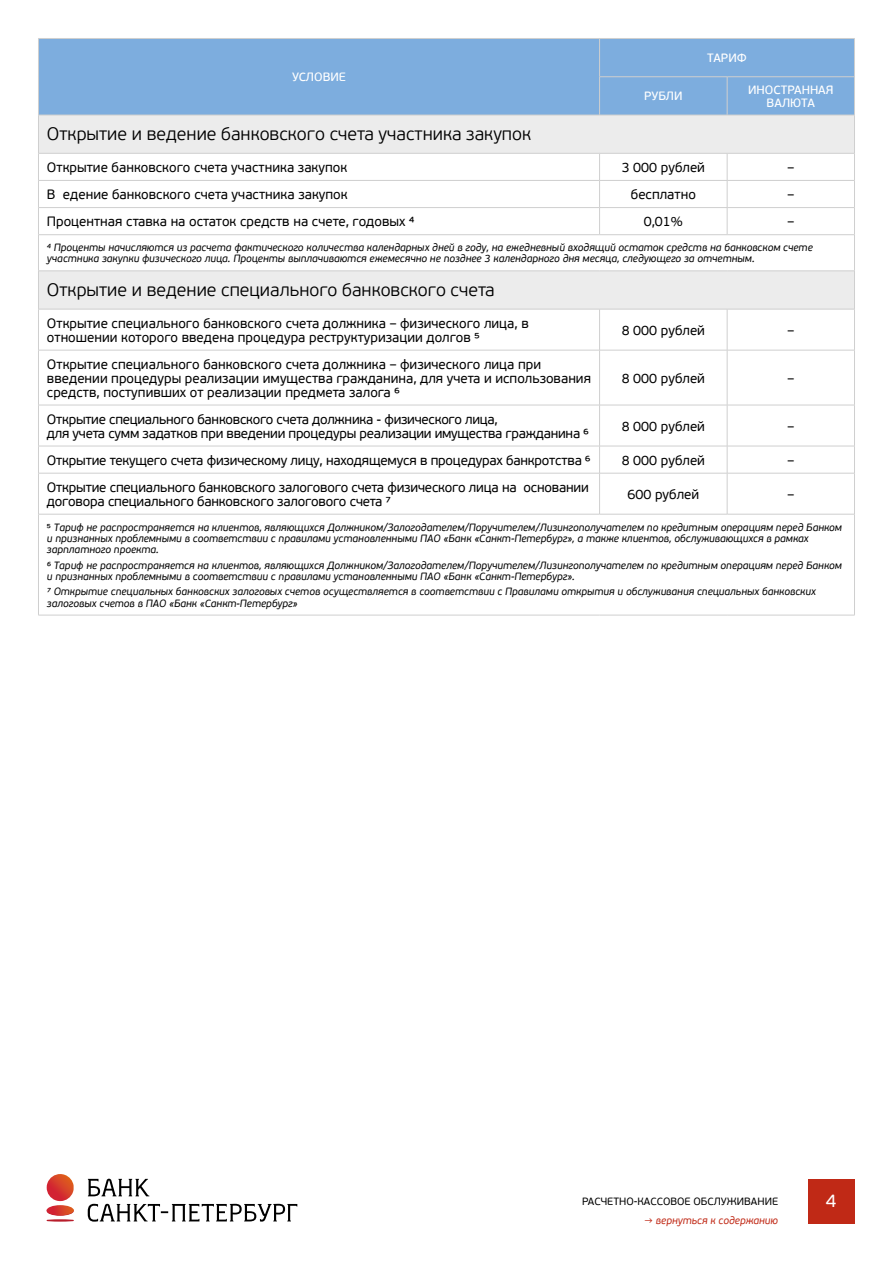
<style>
.page{position:relative;width:893px;height:1263px;background:#fff}
.page>*{position:absolute;margin:0;border:0;box-sizing:border-box;transform-origin:0 0}
.t1{font:300 18px "PF Beau Sans Pro";color:#000}
.t2{font:18px "PF Beau Sans Pro";color:#fff}
.t3{font:13.5px/14px "PF Beau Sans Pro";color:#000}
.t4{font:13.5px/14px "PF Beau Sans Pro";letter-spacing:-.02em;color:#000}
.t5{font:12px/13.5px "PF Beau Sans Pro Bbook";color:#fff;text-align:center}
.t6{font:italic 10.5px/11.2px "PF Beau Sans Pro";color:#000}
.t7{font:10.5px "PF Beau Sans Pro";color:#000}
.t8{font:italic 10.5px "PF Beau Sans Pro";color:#c02916}
.s1{font-style:normal}
</style>
<div class="page">
<div style="left:808px;top:1179px;width:46px;height:45px;background:#c02916"></div>
<svg style="left:47px;top:1174px;width:27px;height:47px"></svg>
<svg style="left:88px;top:1179px;width:209px;height:42px"></svg>
<div style="left:39px;top:39px;width:815px;height:76px;background:#7dadde"></div>
<svg style="left:39px;top:116px;width:815px;height:193px"></svg>
<hr style="left:854px;top:39px;width:1px;height:38px;background:#cfcfcf">
<hr style="left:854px;top:115px;width:1px;height:38px;background:#cfcfcf">
<hr style="left:38px;top:207px;width:562px;height:1px;background:#cfcfcf">
<hr style="left:854px;top:271px;width:1px;height:38px;background:#cfcfcf">
<hr style="left:854px;top:514px;width:1px;height:101px;background:#cfcfcf">
<hr style="left:600px;top:207px;width:127px;height:1px;background:#cfcfcf">
<hr style="left:727px;top:207px;width:128px;height:1px;background:#cfcfcf">
<hr style="left:599px;top:39px;width:1px;height:38px;background:#cfcfcf">
<hr style="left:599px;top:76px;width:128px;height:1px;background:#cfcfcf">
<hr style="left:599px;top:77px;width:1px;height:38px;background:#cfcfcf">
<hr style="left:727px;top:76px;width:128px;height:1px;background:#cfcfcf">
<hr style="left:38px;top:234px;width:562px;height:1px;background:#cfcfcf">
<hr style="left:38px;top:235px;width:1px;height:36px;background:#cfcfcf">
<hr style="left:600px;top:234px;width:127px;height:1px;background:#cfcfcf">
<hr style="left:727px;top:234px;width:128px;height:1px;background:#cfcfcf">
<hr style="left:854px;top:235px;width:1px;height:36px;background:#cfcfcf">
<hr style="left:38px;top:271px;width:562px;height:1px;background:#cfcfcf">
<hr style="left:600px;top:271px;width:127px;height:1px;background:#cfcfcf">
<hr style="left:727px;top:271px;width:128px;height:1px;background:#cfcfcf">
<hr style="left:38px;top:38px;width:562px;height:1px;background:#cfcfcf">
<hr style="left:38px;top:39px;width:1px;height:38px;background:#cfcfcf">
<hr style="left:600px;top:38px;width:127px;height:1px;background:#cfcfcf">
<hr style="left:727px;top:38px;width:128px;height:1px;background:#cfcfcf">
<hr style="left:38px;top:77px;width:1px;height:38px;background:#cfcfcf">
<hr style="left:854px;top:77px;width:1px;height:38px;background:#cfcfcf">
<hr style="left:38px;top:115px;width:562px;height:1px;background:#cfcfcf">
<hr style="left:600px;top:115px;width:127px;height:1px;background:#cfcfcf">
<hr style="left:727px;top:115px;width:128px;height:1px;background:#cfcfcf">
<hr style="left:38px;top:271px;width:1px;height:38px;background:#cfcfcf">
<hr style="left:38px;top:309px;width:562px;height:1px;background:#cfcfcf">
<hr style="left:600px;top:309px;width:127px;height:1px;background:#cfcfcf">
<hr style="left:600px;top:350px;width:127px;height:1px;background:#cfcfcf">
<hr style="left:600px;top:405px;width:127px;height:1px;background:#cfcfcf">
<hr style="left:600px;top:446px;width:127px;height:1px;background:#cfcfcf">
<hr style="left:727px;top:309px;width:128px;height:1px;background:#cfcfcf">
<hr style="left:727px;top:350px;width:128px;height:1px;background:#cfcfcf">
<hr style="left:727px;top:405px;width:128px;height:1px;background:#cfcfcf">
<hr style="left:727px;top:446px;width:128px;height:1px;background:#cfcfcf">
<hr style="left:38px;top:309px;width:1px;height:41px;background:#cfcfcf">
<hr style="left:38px;top:350px;width:1px;height:55px;background:#cfcfcf">
<hr style="left:38px;top:405px;width:1px;height:41px;background:#cfcfcf">
<svg style="left:38px;top:447px;width:1px;height:26px"></svg>
<hr style="left:38px;top:473px;width:1px;height:41px;background:#cfcfcf">
<hr style="left:599px;top:309px;width:1px;height:41px;background:#cfcfcf">
<hr style="left:599px;top:350px;width:1px;height:55px;background:#cfcfcf">
<hr style="left:599px;top:405px;width:1px;height:41px;background:#cfcfcf">
<svg style="left:599px;top:447px;width:1px;height:26px"></svg>
<hr style="left:599px;top:473px;width:1px;height:41px;background:#cfcfcf">
<hr style="left:727px;top:309px;width:1px;height:41px;background:#cfcfcf">
<hr style="left:727px;top:350px;width:1px;height:55px;background:#cfcfcf">
<hr style="left:727px;top:405px;width:1px;height:41px;background:#cfcfcf">
<svg style="left:727px;top:446px;width:1px;height:27px"></svg>
<hr style="left:727px;top:473px;width:1px;height:41px;background:#cfcfcf">
<hr style="left:854px;top:309px;width:1px;height:41px;background:#cfcfcf">
<hr style="left:854px;top:350px;width:1px;height:55px;background:#cfcfcf">
<hr style="left:854px;top:405px;width:1px;height:41px;background:#cfcfcf">
<svg style="left:854px;top:447px;width:1px;height:26px"></svg>
<hr style="left:854px;top:473px;width:1px;height:41px;background:#cfcfcf">
<hr style="left:38px;top:514px;width:1px;height:101px;background:#cfcfcf">
<hr style="left:38px;top:350px;width:562px;height:1px;background:#cfcfcf">
<hr style="left:38px;top:405px;width:562px;height:1px;background:#cfcfcf">
<hr style="left:38px;top:446px;width:562px;height:1px;background:#cfcfcf">
<hr style="left:38px;top:473px;width:562px;height:1px;background:#cfcfcf">
<hr style="left:600px;top:473px;width:127px;height:1px;background:#cfcfcf">
<hr style="left:727px;top:473px;width:128px;height:1px;background:#cfcfcf">
<hr style="left:38px;top:514px;width:562px;height:1px;background:#cfcfcf">
<hr style="left:600px;top:514px;width:127px;height:1px;background:#cfcfcf">
<hr style="left:727px;top:514px;width:128px;height:1px;background:#cfcfcf">
<hr style="left:38px;top:115px;width:1px;height:38px;background:#cfcfcf">
<hr style="left:38px;top:153px;width:562px;height:1px;background:#cfcfcf">
<hr style="left:600px;top:153px;width:127px;height:1px;background:#cfcfcf">
<hr style="left:727px;top:153px;width:128px;height:1px;background:#cfcfcf">
<svg style="left:38px;top:154px;width:1px;height:80px"></svg>
<hr style="left:38px;top:180px;width:562px;height:1px;background:#cfcfcf">
<svg style="left:599px;top:154px;width:1px;height:80px"></svg>
<hr style="left:600px;top:180px;width:127px;height:1px;background:#cfcfcf">
<svg style="left:727px;top:154px;width:1px;height:80px"></svg>
<hr style="left:727px;top:180px;width:128px;height:1px;background:#cfcfcf">
<svg style="left:854px;top:154px;width:1px;height:80px"></svg>
<hr style="left:38px;top:615px;width:562px;height:1px;background:#cfcfcf">
<hr style="left:600px;top:615px;width:127px;height:1px;background:#cfcfcf">
<hr style="left:727px;top:615px;width:128px;height:1px;background:#cfcfcf">
<hr style="left:727px;top:77px;width:1px;height:38px;background:#cfcfcf">
<p class="t5" style="left:292px;top:70px;width:56px">УСЛОВИЕ</p>
<p class="t5" style="left:707px;top:51px;width:41px">ТАРИФ</p>
<p class="t5" style="left:644px;top:90px;width:40px">РУБЛИ</p>
<p class="t5" style="left:748px;top:83px;width:87px">ИНОСТРАННАЯ<br>ВАЛЮТА</p>
<h1 class="t1" style="left:47px;top:123px;width:486px">Открытие и ведение банковского счета участника закупок</h1>
<p class="t3" style="left:47px;top:161px;width:302px">Открытие банковского счета участника закупок</p>
<p class="t3" style="left:622px;top:161px;width:85px">3 000 рублей</p>
<p class="t3" style="left:787px;top:161px;width:8px">–</p>
<p class="t3" style="left:47px;top:188px;width:302px">В едение банковского счета участника закупок</p>
<p class="t3" style="left:631px;top:188px;width:67px">бесплатно</p>
<p class="t3" style="left:787px;top:188px;width:8px">–</p>
<p class="t3" style="left:47px;top:215px;width:369px">Процентная ставка на остаток средств на счете, годовых 4</p>
<p class="t3" style="left:644px;top:215px;width:41px">0,01%</p>
<p class="t3" style="left:787px;top:215px;width:8px">–</p>
<p class="t6" style="left:47px;top:242px;width:767px">4 Проценты начисляются из расчета фактического количества календарных дней в году, на ежедневный входящий остаток средств на банковском счете участника закупки физического лица. Проценты выплачиваются ежемесячно не позднее 3 календарного дня месяца, следующего за отчетным.</p>
<h1 class="t1" style="left:47px;top:279px;width:449px">Открытие и ведение специального банковского счета</h1>
<p class="t3" style="left:47px;top:316px;width:483px">Открытие специального банковского счета должника – физического лица, в отношении которого введена процедура реструктуризации долгов 5</p>
<p class="t3" style="left:622px;top:323px;width:85px">8 000 рублей</p>
<p class="t3" style="left:787px;top:323px;width:8px">–</p>
<p class="t3" style="left:47px;top:357px;width:546px">Открытие специального банковского счета должника – физического лица при введении процедуры реализации имущества гражданина, для учета и использования средств, поступивших от реализации предмета залога 6</p>
<p class="t3" style="left:622px;top:371px;width:85px">8 000 рублей</p>
<p class="t3" style="left:787px;top:371px;width:8px">–</p>
<p class="t4" style="left:47px;top:412px;width:543px">Открытие специального банковского счета должника - физического лица,<br>для учета сумм задатков при введении процедуры реализации имущества гражданина 6</p>
<p class="t3" style="left:622px;top:419px;width:85px">8 000 рублей</p>
<p class="t3" style="left:787px;top:419px;width:8px">–</p>
<p class="t3" style="left:47px;top:453px;width:545px">Открытие текущего счета физическому лицу, находящемуся в процедурах банкротства 6</p>
<p class="t3" style="left:622px;top:453px;width:85px">8 000 рублей</p>
<p class="t3" style="left:787px;top:453px;width:8px">–</p>
<p class="t3" style="left:47px;top:480px;width:543px">Открытие специального банковского залогового счета физического лица на основании договора специального банковского залогового счета 7</p>
<p class="t3" style="left:627px;top:487px;width:73px">600 рублей</p>
<p class="t3" style="left:787px;top:487px;width:8px">–</p>
<p class="t6" style="left:47px;top:522px;width:797px"><span class="s1">5</span> Тариф не распространяется на клиентов, являющихся Должником/Залогодателем/Поручителем/Лизингополучателем по кредитным операциям перед Банком и признанных проблемными в соответствии с правилами установленными ПАО «Банк «Санкт-Петербург», а также клиентов, обслуживающихся в рамках зарплатного проекта.</p>
<p class="t6" style="left:47px;top:560px;width:796px">6 Тариф не распространяется на клиентов, являющихся Должником/Залогодателем/Поручителем/Лизингополучателем по кредитным операциям перед Банком и признанных проблемными в соответствии с правилами установленными ПАО «Банк «Санкт-Петербург».</p>
<p class="t6" style="left:47px;top:586px;width:770px">7 Открытие специальных банковских залоговых счетов осуществляется в соответствии с Правилами открытия и обслуживания специальных банковских залоговых счетов в ПАО «Банк «Санкт-Петербург»</p>
<p class="t7" style="left:582px;top:1196px;width:197px">РАСЧЕТНО-КАССОВОЕ ОБСЛУЖИВАНИЕ</p>
<h1 class="t2" style="left:826px;top:1191px;width:12px">4</h1>
<p class="t8" style="left:644px;top:1214px;width:135px">→ вернуться к содержанию</p>
</div>
